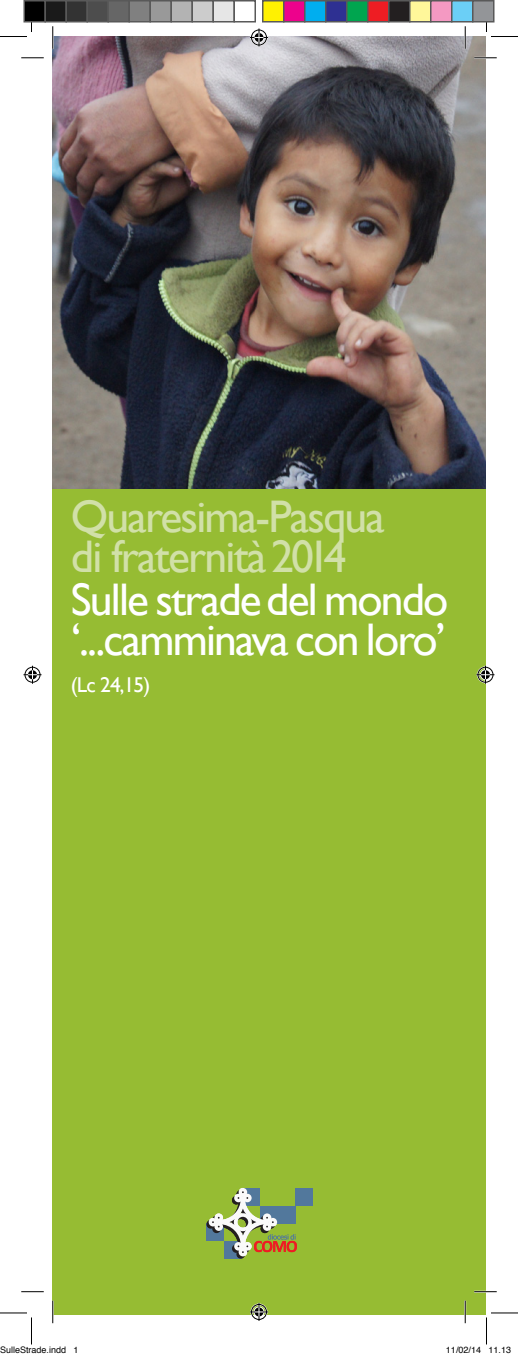
<style>
.page{position:relative;width:518px;height:1358px;background:#fff}
.page>*{position:absolute;margin:0;border:0;box-sizing:border-box;transform-origin:0 0}
.t1{font:45.6px/42.8px "Gill Sans";letter-spacing:-.04em;color:#fff}
.t2{font:45.6px "Gill Sans";letter-spacing:-.04em;color:#d1e0a8}
.t3{font:21.45px "Gill Sans";color:#fff}
.t4{font:9px "Helvetica";color:#000}
.s1{color:#d1e0a8}
</style>
<div class="page">
<img style="left:53px;top:36px;width:433px;height:453px">
<div style="left:53px;top:489px;width:433px;height:825px;background:#96bc33"></div>
<div style="left:207px;top:1222px;width:17px;height:18px;background:#52789c"></div>
<div style="left:224px;top:1240px;width:17px;height:18px;background:#52789c"></div>
<svg style="left:206px;top:1219px;width:9px;height:9px"></svg>
<svg style="left:236px;top:1249px;width:9px;height:9px"></svg>
<div style="left:243px;top:1187px;width:17px;height:18px;background:#52789c"></div>
<svg style="left:239px;top:1187px;width:8px;height:9px"></svg>
<div style="left:239px;top:1247px;width:8px;height:9px;background:#fafafa;border-radius:50%"></div>
<div style="left:295px;top:1187px;width:18px;height:18px;background:#52789c"></div>
<svg style="left:210px;top:1191px;width:87px;height:63px"></svg>
<hr style="left:474px;top:57px;width:23px;height:2px;background:#fff">
<hr style="left:474px;top:1290px;width:23px;height:2px;background:#fff">
<hr style="left:464px;top:26px;width:2px;height:23px;background:#fff">
<svg style="left:21px;top:57px;width:23px;height:1px"></svg>
<svg style="left:474px;top:57px;width:23px;height:1px"></svg>
<svg style="left:21px;top:1291px;width:23px;height:1px"></svg>
<svg style="left:474px;top:1291px;width:23px;height:1px"></svg>
<svg style="left:53px;top:26px;width:1px;height:23px"></svg>
<svg style="left:465px;top:26px;width:1px;height:23px"></svg>
<svg style="left:0;top:22px;width:32px;height:15px"></svg>
<svg style="left:486px;top:5px;width:32px;height:32px"></svg>
<svg style="left:250px;top:28px;width:18px;height:18px"></svg>
<svg style="left:250px;top:1303px;width:18px;height:17px"></svg>
<svg style="left:24px;top:665px;width:18px;height:18px"></svg>
<svg style="left:476px;top:665px;width:18px;height:18px"></svg>
<div style="left:24px;top:1px;width:21px;height:21px;background:#000"></div>
<div style="left:23px;top:0;width:23px;height:22px;border:2px solid #595959"></div>
<div style="left:45px;top:1px;width:21px;height:21px;background:#1a1a1a"></div>
<div style="left:44px;top:0;width:23px;height:22px;border:2px solid #595959"></div>
<div style="left:66px;top:1px;width:21px;height:21px;background:#333"></div>
<div style="left:65px;top:0;width:23px;height:22px;border:2px solid #595959"></div>
<div style="left:87px;top:1px;width:21px;height:21px;background:#4d4d4d"></div>
<div style="left:86px;top:0;width:23px;height:22px;border:2px solid #595959"></div>
<div style="left:108px;top:1px;width:21px;height:21px;background:#666"></div>
<div style="left:107px;top:0;width:23px;height:22px;border:2px solid #595959"></div>
<div style="left:129px;top:1px;width:21px;height:21px;background:#808080"></div>
<div style="left:128px;top:0;width:23px;height:22px;border:2px solid #595959"></div>
<div style="left:150px;top:1px;width:21px;height:21px;background:#999"></div>
<div style="left:149px;top:0;width:23px;height:22px;border:2px solid #595959"></div>
<div style="left:171px;top:1px;width:21px;height:21px;background:#b3b3b3"></div>
<div style="left:170px;top:0;width:23px;height:22px;border:2px solid #595959"></div>
<div style="left:192px;top:1px;width:21px;height:21px;background:#ccc"></div>
<div style="left:191px;top:0;width:23px;height:22px;border:2px solid #595959"></div>
<div style="left:213px;top:1px;width:21px;height:21px;background:#e6e6e6"></div>
<div style="left:212px;top:0;width:23px;height:22px;border:2px solid #595959"></div>
<div style="left:233px;top:0;width:23px;height:22px;border:2px solid #595959"></div>
<div style="left:263px;top:1px;width:21px;height:21px;background:#fff101"></div>
<div style="left:262px;top:0;width:22px;height:22px;border:2px solid #595959"></div>
<div style="left:284px;top:1px;width:21px;height:21px;background:#ed028c"></div>
<div style="left:283px;top:0;width:22px;height:22px;border:2px solid #595959"></div>
<div style="left:305px;top:1px;width:21px;height:21px;background:#00aeef"></div>
<div style="left:304px;top:0;width:22px;height:22px;border:2px solid #595959"></div>
<div style="left:326px;top:1px;width:21px;height:21px;background:#2e3092"></div>
<div style="left:325px;top:0;width:22px;height:22px;border:2px solid #595959"></div>
<div style="left:347px;top:1px;width:21px;height:21px;background:#00a54f"></div>
<div style="left:346px;top:0;width:22px;height:22px;border:2px solid #595959"></div>
<div style="left:368px;top:1px;width:21px;height:21px;background:#ee1d23"></div>
<div style="left:367px;top:0;width:22px;height:22px;border:2px solid #595959"></div>
<div style="left:389px;top:1px;width:21px;height:21px;background:#231f20"></div>
<div style="left:388px;top:0;width:22px;height:22px;border:2px solid #595959"></div>
<div style="left:410px;top:1px;width:21px;height:21px;background:#fff79a"></div>
<div style="left:409px;top:0;width:22px;height:22px;border:2px solid #595959"></div>
<div style="left:431px;top:1px;width:21px;height:21px;background:#f499c2"></div>
<div style="left:430px;top:0;width:22px;height:22px;border:2px solid #595959"></div>
<div style="left:452px;top:1px;width:21px;height:21px;background:#6bcff6"></div>
<div style="left:451px;top:0;width:22px;height:22px;border:2px solid #595959"></div>
<div style="left:473px;top:1px;width:21px;height:21px;background:#939598"></div>
<div style="left:472px;top:0;width:22px;height:22px;border:2px solid #595959"></div>
<svg style="left:0;top:1300px;width:66px;height:45px"></svg>
<svg style="left:446px;top:1300px;width:72px;height:45px"></svg>
<p class="t2" style="left:71px;top:489px;width:315px">Quaresima-Pasqua</p>
<p class="t1" style="left:71px;top:534px;width:379px"><span class="s1">di fraternità 2014<br></span>Sulle strade del mondo</p>
<p class="t1" style="left:71px;top:617px;width:376px">‘...camminava con loro’</p>
<p class="t3" style="left:71px;top:671px;width:81px">(Lc 24,15)</p>
<p class="t4" style="left:0;top:1342px;width:80px">SulleStrade.indd 1</p>
<p class="t4" style="left:446px;top:1342px;width:67px">11/02/14 11.13</p>
</div>
